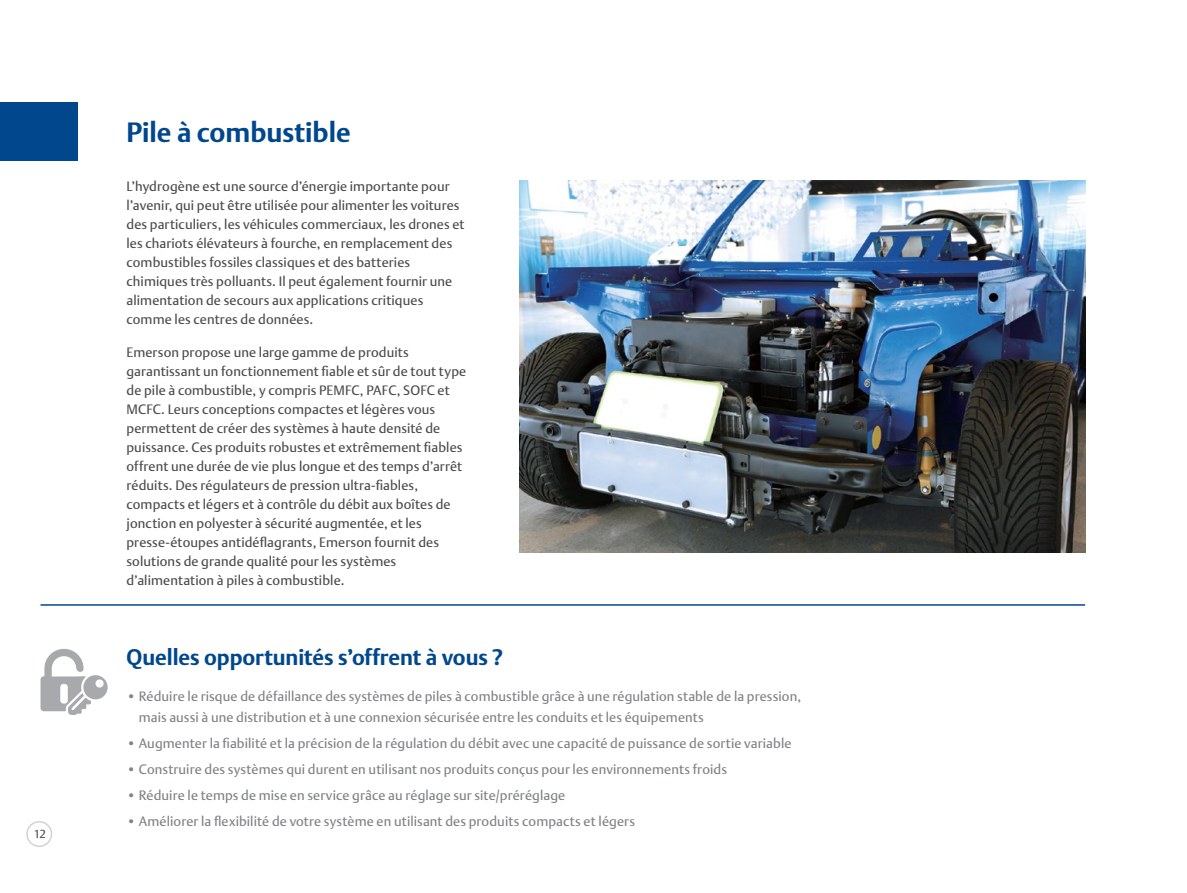
<style>
.page{position:relative;width:1187px;height:893px;background:#fff}
.page>*{position:absolute;margin:0;border:0;box-sizing:border-box;transform-origin:0 0}
.t1{font:700 27.15px "DTL Argo T";color:#00478e}
.SMALLEST{font:700 21.75px "DTL Argo T";letter-spacing:-.005em;color:#00478e}
.t2{font:13.5px/19px "DTL Argo T";letter-spacing:.01em;color:#4c4c4e}
.SMALLEST-2{font:13.5px/21.8px "DTL Argo T";letter-spacing:.01em;color:#808284}
.t3{font:11.55px "DTL Argo T";color:#4c4c4e}
</style>
<div class="page">
<div style="left:0;top:102px;width:77px;height:58px;background:#00478e"></div>
<img style="left:520px;top:180px;width:564px;height:372px">
<svg style="left:40px;top:649px;width:68px;height:66px"></svg>
<hr style="left:40px;top:604px;width:1044px;height:2px;background:#00478e">
<div style="left:26px;top:821px;width:26px;height:26px;border:2px solid #d1d3d4;border-radius:50%"></div>
<p class="t3" style="left:34px;top:827px;width:14px">12</p>
<p class="t1" style="left:126px;top:116px;width:226px">Pile à combustible</p>
<p class="t2" style="left:126px;top:176px;width:339px">L’hydrogène est une source d’énergie importante pour l’avenir, qui peut être utilisée pour alimenter les voitures des particuliers, les véhicules commerciaux, les drones et les chariots élévateurs à fourche, en remplacement des combustibles fossiles classiques et des batteries chimiques très polluants. Il peut également fournir une alimentation de secours aux applications critiques comme les centres de données.</p>
<p class="t2" style="left:126px;top:342px;width:341px">Emerson propose une large gamme de produits garantissant un fonctionnement fiable et sûr de tout type de pile à combustible, y compris PEMFC, PAFC, SOFC et MCFC. Leurs conceptions compactes et légères vous permettent de créer des systèmes à haute densité de puissance. Ces produits robustes et extrêmement fiables offrent une durée de vie plus longue et des temps d’arrêt réduits. Des régulateurs de pression ultra-fiables, compacts et légers et à contrôle du débit aux boîtes de jonction en polyester à sécurité augmentée, et les presse-étoupes antidéflagrants, Emerson fournit des solutions de grande qualité pour les systèmes d’alimentation à piles à combustible.</p>
<p class="SMALLEST" style="left:126px;top:645px;width:378px">Quelles opportunités s’offrent à vous ?</p>
<p class="SMALLEST-2" style="left:139px;top:685px;width:663px;text-indent:-12px">• Réduire le risque de défaillance des systèmes de piles à combustible grâce à une régulation stable de la pression, mais aussi à une distribution et à une connexion sécurisée entre les conduits et les équipements</p>
<p class="SMALLEST-2" style="left:126px;top:732px;width:666px">• Augmenter la fiabilité et la précision de la régulation du débit avec une capacité de puissance de sortie variable</p>
<p class="SMALLEST-2" style="left:126px;top:758px;width:602px">• Construire des systèmes qui durent en utilisant nos produits conçus pour les environnements froids</p>
<p class="SMALLEST-2" style="left:126px;top:784px;width:440px">• Réduire le temps de mise en service grâce au réglage sur site/préréglage</p>
<p class="SMALLEST-2" style="left:126px;top:810px;width:510px">• Améliorer la flexibilité de votre système en utilisant des produits compacts et légers</p>
</div>
